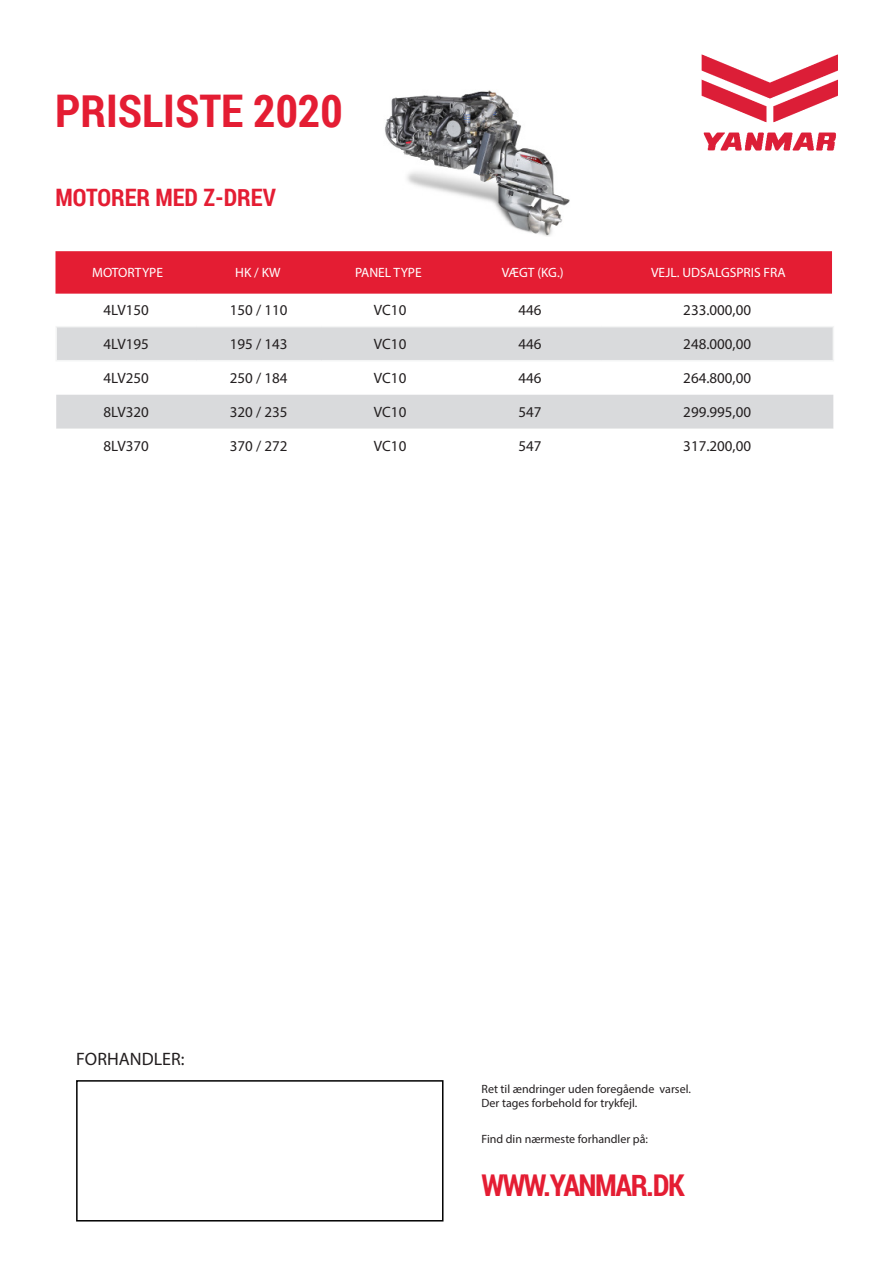
<style>
.page{position:relative;width:893px;height:1263px;background:#fff}
.page>*{position:absolute;margin:0;border:0;box-sizing:border-box;transform-origin:0 0}
.t1{font:700 45px "Roboto Condensed";color:#e41d33}
.t2{font:700 30px "Roboto Condensed";letter-spacing:-.05em;color:#e41d33}
.t3{font:700 24px "Roboto Condensed";color:#e41d33}
.t4{font:18px "Myriad Pro";color:#231f20}
.t5{font:15px "Myriad Pro";color:#231f20}
.t6{font:13.5px "Myriad Pro";color:#fff}
.t7{font:12px/14.4px "Myriad Pro";color:#231f20}
</style>
<div class="page">
<img style="left:701px;top:54px;width:137px;height:97px">
<div style="left:55px;top:251px;width:777px;height:43px;background:#e41d33"></div>
<div style="left:57px;top:327px;width:776px;height:33px;background:#d9dadc"></div>
<div style="left:56px;top:395px;width:777px;height:34px;background:#d9dadc"></div>
<hr style="left:55px;top:326px;width:141px;height:1px;background:#f4f5f5">
<hr style="left:55px;top:327px;width:2px;height:33px;background:#f4f5f5">
<hr style="left:196px;top:326px;width:125px;height:1px;background:#f4f5f5">
<hr style="left:321px;top:326px;width:138px;height:1px;background:#f4f5f5">
<hr style="left:459px;top:326px;width:142px;height:1px;background:#f4f5f5">
<hr style="left:601px;top:326px;width:233px;height:1px;background:#f4f5f5">
<hr style="left:833px;top:327px;width:1px;height:33px;background:#f4f5f5">
<hr style="left:55px;top:360px;width:141px;height:1px;background:#f4f5f5">
<hr style="left:196px;top:360px;width:125px;height:1px;background:#f4f5f5">
<hr style="left:321px;top:360px;width:138px;height:1px;background:#f4f5f5">
<hr style="left:459px;top:360px;width:142px;height:1px;background:#f4f5f5">
<hr style="left:601px;top:360px;width:233px;height:1px;background:#f4f5f5">
<div style="left:76px;top:1080px;width:367px;height:141px;border:2px solid #000"></div>
<img style="left:385px;top:90px;width:185px;height:146px">
<p class="t1" style="left:55px;top:79px;width:289px">PRISLISTE 2020</p>
<p class="t3" style="left:55px;top:181px;width:222px">MOTORER MED Z-DREV</p>
<p class="t6" style="left:92px;top:264px;width:72px">MOTORTYPE</p>
<p class="t6" style="left:235px;top:264px;width:47px">HK / KW</p>
<p class="t6" style="left:355px;top:264px;width:68px">PANEL TYPE</p>
<p class="t6" style="left:502px;top:264px;width:63px">VÆGT (KG.)</p>
<p class="t6" style="left:651px;top:264px;width:136px">VEJL. UDSALGSPRIS FRA</p>
<p class="t5" style="left:104px;top:301px;width:47px">4LV150</p>
<p class="t5" style="left:230px;top:301px;width:59px">150 / 110</p>
<p class="t5" style="left:374px;top:301px;width:34px">VC10</p>
<p class="t5" style="left:518px;top:301px;width:25px">446</p>
<p class="t5" style="left:683px;top:301px;width:69px">233.000,00</p>
<p class="t5" style="left:104px;top:335px;width:47px">4LV195</p>
<p class="t5" style="left:230px;top:335px;width:59px">195 / 143</p>
<p class="t5" style="left:374px;top:335px;width:34px">VC10</p>
<p class="t5" style="left:518px;top:335px;width:25px">446</p>
<p class="t5" style="left:683px;top:335px;width:69px">248.000,00</p>
<p class="t5" style="left:104px;top:369px;width:47px">4LV250</p>
<p class="t5" style="left:230px;top:369px;width:59px">250 / 184</p>
<p class="t5" style="left:374px;top:369px;width:34px">VC10</p>
<p class="t5" style="left:518px;top:369px;width:25px">446</p>
<p class="t5" style="left:683px;top:369px;width:69px">264.800,00</p>
<p class="t5" style="left:104px;top:403px;width:47px">8LV320</p>
<p class="t5" style="left:230px;top:403px;width:59px">320 / 235</p>
<p class="t5" style="left:374px;top:403px;width:34px">VC10</p>
<p class="t5" style="left:518px;top:403px;width:25px">547</p>
<p class="t5" style="left:683px;top:403px;width:69px">299.995,00</p>
<p class="t5" style="left:104px;top:437px;width:47px">8LV370</p>
<p class="t5" style="left:230px;top:437px;width:59px">370 / 272</p>
<p class="t5" style="left:374px;top:437px;width:34px">VC10</p>
<p class="t5" style="left:518px;top:437px;width:25px">547</p>
<p class="t5" style="left:683px;top:437px;width:69px">317.200,00</p>
<p class="t4" style="left:76px;top:1048px;width:110px">FORHANDLER:</p>
<p class="t7" style="left:482px;top:1081px;width:211px">Ret til ændringer uden foregående varsel.<br>Der tages forbehold for trykfejl.</p>
<p class="t7" style="left:482px;top:1132px;width:168px">Find din nærmeste forhandler på:</p>
<p class="t2" style="left:482px;top:1164px;width:205px">WWW.YANMAR.DK</p>
</div>
